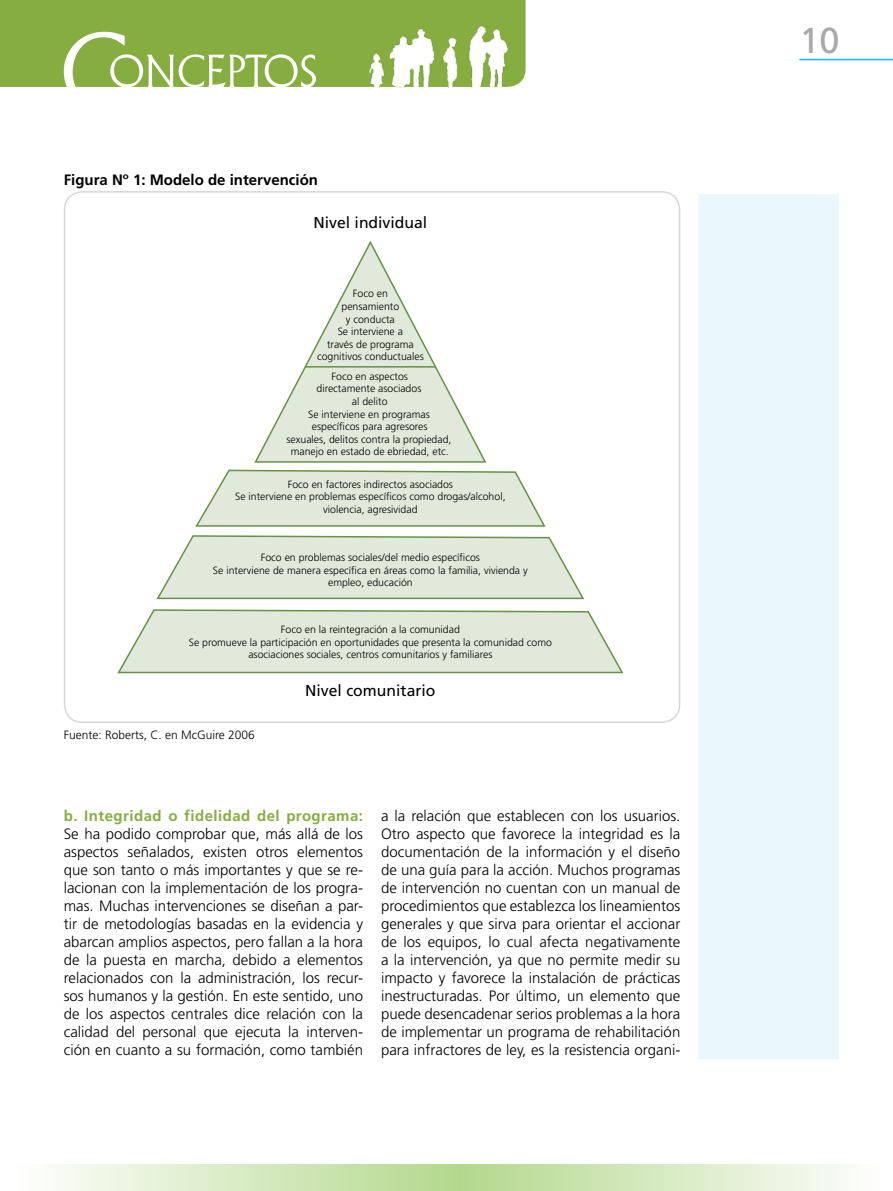
<style>
.page{position:relative;width:893px;height:1191px;background:#fff}
.page>*{position:absolute;margin:0;border:0;box-sizing:border-box;transform-origin:0 0}
.t1{font:36px "Frutiger LT Std";color:#a7a9ac}
.t2{font:15.75px "Frutiger LT Std";color:#000}
.t3{font:300 15px/18px "Frutiger LT Std";color:#000;text-align:justify}
.t4{font:700 15px "Frutiger LT Std";letter-spacing:.03em;color:#85ad3f}
.t5{font:700 15px "Frutiger LT Std";color:#000}
.t6{font:300 12px "Frutiger LT Std";color:#000}
.t7{font:300 10.5px/12.6px "Frutiger LT Std";color:#000;text-align:center}
</style>
<div class="page">
<div style="left:64px;top:191px;width:616px;height:532px;border:2px solid #d5d7d8;border-radius:18px"></div>
<div style="left:0;top:0;width:526px;height:87px;background:#85ad3f"></div>
<svg style="left:64px;top:32px;width:252px;height:55px;background:#9bbc62"></svg>
<img style="left:363px;top:7px;width:147px;height:80px">
<svg style="left:52px;top:1165px;width:799px;height:26px;background:#d5e9c0"></svg>
<hr style="left:799px;top:59px;width:94px;height:1px;background:#13b5ea">
<svg style="left:117px;top:609px;width:507px;height:65px;background:#dde6d6"></svg>
<svg style="left:156px;top:535px;width:428px;height:65px;background:#dee7d6"></svg>
<svg style="left:195px;top:469px;width:351px;height:58px;background:#dde6d6"></svg>
<svg style="left:254px;top:241px;width:233px;height:222px"></svg>
<hr style="left:305px;top:366px;width:131px;height:1px;background:#679146">
<div style="left:698px;top:194px;width:141px;height:864px;background:#eaf8fd"></div>
<p class="t5" style="left:64px;top:171px;width:256px">Figura Nº 1: Modelo de intervención</p>
<p class="t2" style="left:313px;top:213px;width:115px">Nivel individual</p>
<p class="t7" style="left:317px;top:288px;width:108px">Foco en<br>pensamiento<br>y conducta<br>Se interviene a<br>través de programa cognitivos conductuales</p>
<p class="t7" style="left:287px;top:370px;width:166px">Foco en aspectos<br>directamente asociados<br>al delito<br>Se interviene en programas específicos para agresores<br>sexuales, delitos contra la propiedad, manejo en estado de ebriedad, etc.</p>
<p class="t7" style="left:235px;top:478px;width:272px">Foco en factores indirectos asociados<br>Se interviene en problemas específicos como drogas/alcohol, violencia, agresividad</p>
<p class="t7" style="left:213px;top:551px;width:316px">Foco en problemas sociales/del medio específicos<br>Se interviene de manera específica en áreas como la familia, vivienda y empleo, educación</p>
<p class="t7" style="left:189px;top:623px;width:365px">Foco en la reintegración a la comunidad<br>Se promueve la participación en oportunidades que presenta la comunidad como asociaciones sociales, centros comunitarios y familiares</p>
<p class="t6" style="left:64px;top:728px;width:193px">Fuente: Roberts, C. en McGuire 2006</p>
<p class="t2" style="left:305px;top:681px;width:132px">Nivel comunitario</p>
<p class="t4" style="left:64px;top:806px;width:301px">b. Integridad o fidelidad del programa:</p>
<p class="t3" style="left:64px;top:824px;width:301px">Se ha podido comprobar que, más allá de los aspectos señalados, existen otros elementos que son tanto o más importantes y que se re&shy;lacionan con la implementación de los progra&shy;mas. Muchas intervenciones se diseñan a par&shy;tir de metodologías basadas en la evidencia y abarcan amplios aspectos, pero fallan a la hora de la puesta en marcha, debido a elementos relacionados con la administración, los recur&shy;sos humanos y la gestión. En este sentido, uno de los aspectos centrales dice relación con la calidad del personal que ejecuta la interven&shy;ción en cuanto a su formación, como también</p>
<p class="t3" style="left:381px;top:806px;width:301px">a la relación que establecen con los usuarios.<br>Otro aspecto que favorece la integridad es la documentación de la información y el diseño de una guía para la acción. Muchos programas de intervención no cuentan con un manual de procedimientos que establezca los lineamientos generales y que sirva para orientar el accionar de los equipos, lo cual afecta negativamente a la intervención, ya que no permite medir su impacto y favorece la instalación de prácticas inestructuradas. Por último, un elemento que puede desencadenar serios problemas a la hora de implementar un programa de rehabilitación para infractores de ley, es la resistencia organi-</p>
<h1 class="t1" style="left:799px;top:19px;width:42px">10</h1>
</div>
